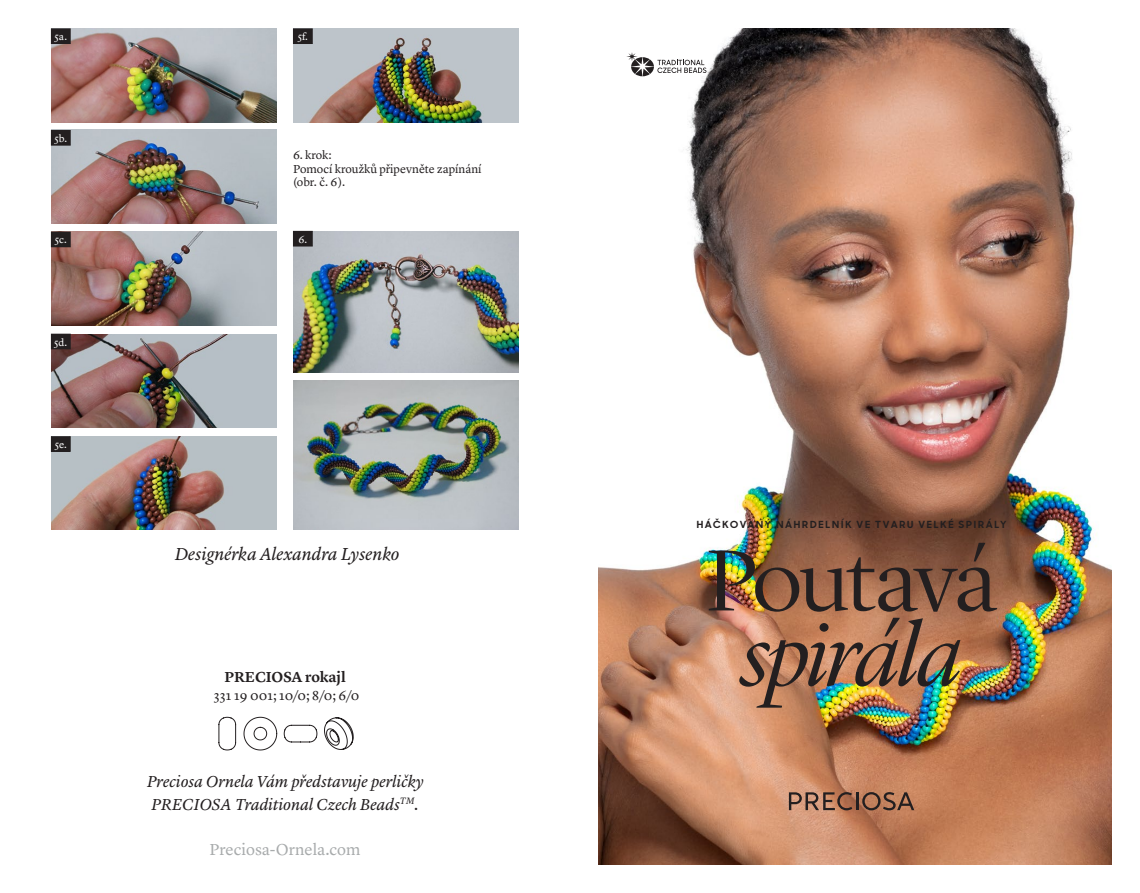
<style>
.page{position:relative;width:1140px;height:893px;background:#fff}
.page>*{position:absolute;margin:0;border:0;box-sizing:border-box;transform-origin:0 0}
.t1{font:300 90px "Lyon Display";letter-spacing:-.03em;color:#231f20;scale:1.05 1}
.t2{font:italic 300 90px "Lyon Display";letter-spacing:-.025em;color:#231f20;scale:1.05 1}
.t3{font:italic 18px "Lyon Text";letter-spacing:-.005em;color:#231f20}
.t4{font:italic 16.5px/22.5px "Lyon Text";letter-spacing:-.005em;color:#231f20}
.t5{font:16.5px "Lyon Text";color:#a8abac}
.t6{font:600 15px "Lyon Text";color:#231f20}
.t7{font:13.5px "Lyon Text";letter-spacing:.005em;color:#231f20}
.t8{font:12px/13.5px "Lyon Text";color:#231f20}
.t9{font:10.5px "Lyon Text";color:#fff}
.t10{font:700 9.75px "Sharp Sans Display No 1";letter-spacing:.165em;color:#231f20;scale:1.05 1}
</style>
<div class="page">
<img style="left:598px;top:28px;width:513px;height:836px">
<hr style="left:855px;top:792px;width:3px;height:18px;background:#231f20">
<svg style="left:862px;top:792px;width:52px;height:18px"></svg>
<svg style="left:789px;top:792px;width:63px;height:18px"></svg>
<svg style="left:626px;top:52px;width:80px;height:24px"></svg>
<svg style="left:244px;top:717px;width:33px;height:33px"></svg>
<svg style="left:219px;top:717px;width:17px;height:33px"></svg>
<svg style="left:284px;top:725px;width:33px;height:17px"></svg>
<svg style="left:324px;top:717px;width:29px;height:33px"></svg>
<img style="left:51px;top:130px;width:225px;height:93px">
<img style="left:51px;top:232px;width:225px;height:93px">
<img style="left:293px;top:28px;width:225px;height:94px">
<img style="left:293px;top:232px;width:225px;height:140px">
<img style="left:293px;top:381px;width:225px;height:149px">
<img style="left:51px;top:334px;width:225px;height:94px">
<img style="left:51px;top:436px;width:225px;height:94px">
<img style="left:51px;top:29px;width:225px;height:93px">
<div style="left:51px;top:29px;width:19px;height:15px;background:#231f20"></div>
<div style="left:51px;top:28px;width:20px;height:16px;border:1px solid #231f20"></div>
<div style="left:293px;top:29px;width:19px;height:15px;background:#231f20"></div>
<div style="left:293px;top:28px;width:20px;height:16px;border:1px solid #231f20"></div>
<div style="left:293px;top:231px;width:19px;height:15px;background:#231f20"></div>
<div style="left:293px;top:231px;width:20px;height:15px;border:1px solid #231f20"></div>
<div style="left:51px;top:130px;width:19px;height:15px;background:#231f20"></div>
<div style="left:51px;top:130px;width:20px;height:16px;border:1px solid #231f20"></div>
<div style="left:51px;top:232px;width:19px;height:15px;background:#231f20"></div>
<div style="left:51px;top:232px;width:20px;height:15px;border:1px solid #231f20"></div>
<div style="left:51px;top:334px;width:19px;height:15px;background:#231f20"></div>
<div style="left:51px;top:334px;width:20px;height:15px;border:1px solid #231f20"></div>
<div style="left:51px;top:437px;width:19px;height:14px;background:#231f20"></div>
<div style="left:51px;top:436px;width:20px;height:16px;border:1px solid #231f20"></div>
<p class="t9" style="left:55px;top:29px;width:14px">5a.</p>
<p class="t9" style="left:298px;top:29px;width:12px">5f.</p>
<p class="t9" style="left:54px;top:130px;width:14px">5b.</p>
<p class="t9" style="left:55px;top:232px;width:14px">5c.</p>
<p class="t9" style="left:54px;top:334px;width:15px">5d.</p>
<p class="t9" style="left:55px;top:436px;width:14px">5e.</p>
<p class="t8" style="left:293px;top:147px;width:190px">6. krok:<br>Pomocí kroužků připevněte zapínání (obr. č. 6).</p>
<p class="t9" style="left:298px;top:231px;width:10px">6.</p>
<p class="t3" style="left:175px;top:541px;width:226px">Designérka Alexandra Lysenko</p>
<p class="t6" style="left:224px;top:665px;width:123px">PRECIOSA rokajl</p>
<p class="t7" style="left:214px;top:685px;width:147px">331 19 001; 10/0; 8/0; 6/0</p>
<p class="t4" style="left:147px;top:769px;width:278px">Preciosa Ornela Vám představuje perličky<br>PRECIOSA Traditional Czech Beads<sup>TM</sup>.</p>
<p class="t5" style="left:209px;top:836px;width:152px">Preciosa-Ornela.com</p>
<p class="t10" style="left:696px;top:516px;width:296px">HÁČKOVANÝ NÁHRDELNÍK VE TVARU VELKÉ SPIRÁLY</p>
<h1 class="t1" style="left:706px;top:515px;width:278px">Poutavá</h1>
<h1 class="t2" style="left:741px;top:590px;width:212px">spirála</h1>
</div>
